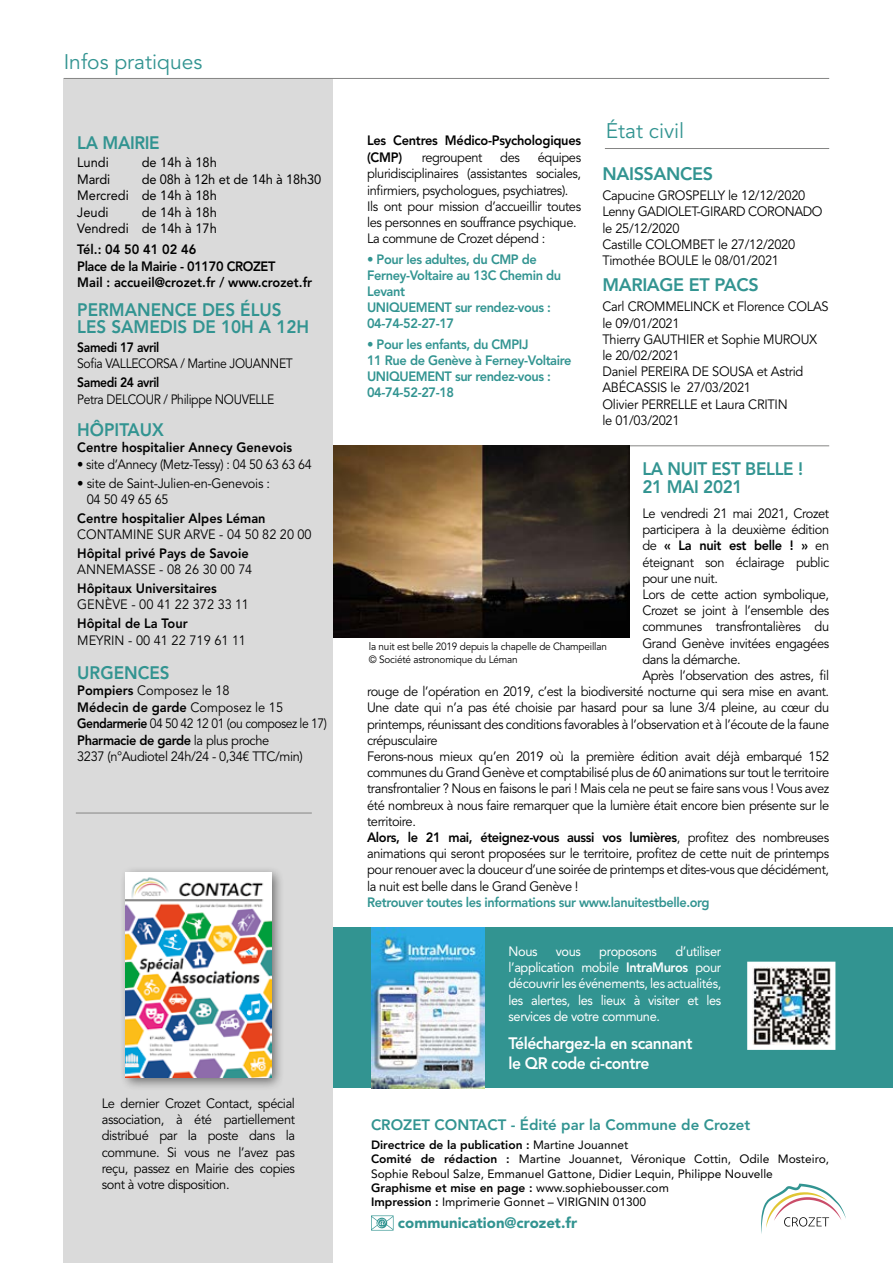
<style>
.page{position:relative;width:893px;height:1263px;background:#fff}
.page>*{position:absolute;margin:0;border:0;box-sizing:border-box;transform-origin:0 0}
.t1{font:21px "Avenir LT Std";color:#329491}
.t2{font:800 18px/16.5px "Avenir LT Std";color:#329491;scale:.95 1}
.t3{font:800 18px/18px "Avenir LT Std";letter-spacing:-.02em;color:#329491;scale:.95 1}
.t4{font:800 18px "Avenir LT Std";letter-spacing:-.02em;color:#329491}
.t5{font:800 16.5px/19.8px "Avenir LT Std";letter-spacing:-.03em;color:#fff;scale:.95 1}
.t6{font:800 15px "Avenir LT Std";color:#329491}
.t7{font:900 15px "Avenir LT Std";color:#329491}
.t8{font:13.5px/16.2px "Avenir LT Std";letter-spacing:-.03em;color:#000;scale:.95 1}
.t9{font:800 13.5px/16.2px "Avenir LT Std";letter-spacing:-.03em;color:#329491;scale:.95 1}
.t10{font:800 13.5px/16.5px "Avenir LT Std";color:#000;scale:.95 1}
.t11{font:13.5px/16.2px "Avenir LT Std";letter-spacing:-.03em;color:#fff;text-align:justify;scale:.95 1}
.t12{font:13.5px/16.5px "Avenir LT Std";color:#000;scale:.95 1}
.t13{font:800 13.5px "Avenir LT Std";letter-spacing:-.03em;color:#000;scale:.95 1}
.t14{font:13.5px "Avenir LT Std";letter-spacing:-.03em;color:#000;scale:.9 1}
.t15{font:13.5px "Avenir LT Std";color:#000;scale:.95 1}
.t16{font:800 13.5px/16.5px "Avenir LT Std";letter-spacing:-.02em;color:#000;scale:.95 1}
.t17{font:13.5px "Avenir LT Std";letter-spacing:-.03em;color:#000;scale:.93 1}
.t18{font:13.5px "Avenir LT Std";color:#000;scale:.94 1}
.t19{font:800 13.5px "Avenir LT Std";letter-spacing:-.03em;color:#000;scale:.9 1}
.t20{font:12px/14.4px "Avenir LT Std";color:#000}
.t21{font:10.5px/12.6px "Avenir LT Std";letter-spacing:-.02em;color:#000;scale:.95 1}
.s1{font-weight:800}
.s2{font-weight:400}
</style>
<div class="page">
<div style="left:64px;top:78px;width:269px;height:1185px;background:#dadada"></div>
<div style="left:333px;top:928px;width:560px;height:160px;background:#329491"></div>
<svg style="left:371px;top:1215px;width:23px;height:15px"></svg>
<hr style="left:605px;top:148px;width:224px;height:1px;background:#858584">
<hr style="left:371px;top:445px;width:458px;height:1px;background:#858584">
<svg style="left:761px;top:1183px;width:85px;height:51px"></svg>
<img style="left:371px;top:928px;width:114px;height:160px">
<img style="left:753px;top:968px;width:76px;height:76px">
<div style="left:747px;top:962px;width:88px;height:88px;border:5px solid #fff"></div>
<hr style="left:64px;top:78px;width:765px;height:1px;background:#858584">
<div style="left:119px;top:866px;width:166px;height:225px;background:#000;opacity:.5"></div>
<img style="left:126px;top:872px;width:145px;height:205px">
<img style="left:333px;top:446px;width:297px;height:191px">
<hr style="left:76px;top:813px;width:236px;height:1px;background:#858584">
<h1 class="t1" style="left:64px;top:50px;width:140px">Infos pratiques</h1>
<h2 class="t3" style="left:77px;top:134px;width:88px">LA MAIRIE</h2>
<p class="t12" style="left:77px;top:155px;width:35px">Lundi</p>
<p class="t12" style="left:142px;top:155px;width:81px">de 14h à 18h</p>
<p class="t12" style="left:77px;top:171px;width:36px">Mardi</p>
<p class="t12" style="left:77px;top:171px;width:258px;text-indent:64px">de 08h à 12h et de 14h à 18h30<br>Mercredi de 14h à 18h<br>Jeudi</p>
<p class="t12" style="left:77px;top:204px;width:148px;text-align:right">de 14h à 18h<br>Vendredi de 14h à 17h</p>
<p class="t10" style="left:77px;top:241px;width:249px">Tél.: 04 50 41 02 46<br>Place de la Mairie - 01170 CROZET<br>Mail : accueil@crozet.fr / www.crozet.fr</p>
<h2 class="t2" style="left:77px;top:302px;width:246px">PERMANENCE DES ÉLUS<br>LES SAMEDIS DE 10H A 12H</h2>
<p class="t19" style="left:77px;top:339px;width:93px">Samedi 17 avril</p>
<p class="t14" style="left:77px;top:356px;width:241px">Sofia VALLECORSA / Martine JOUANNET</p>
<p class="t19" style="left:77px;top:375px;width:93px">Samedi 24 avril</p>
<p class="t14" style="left:77px;top:391px;width:220px">Petra DELCOUR / Philippe NOUVELLE</p>
<h2 class="t2" style="left:77px;top:421px;width:93px">HÔPITAUX</h2>
<p class="t10" style="left:77px;top:439px;width:228px">Centre hospitalier Annecy Genevois</p>
<p class="t17" style="left:77px;top:456px;width:254px">• site d’Annecy (Metz-Tessy) : 04 50 63 63 64</p>
<p class="t8" style="left:87px;top:475px;width:195px;text-indent:-9px">• site de Saint-Julien-en-Genevois :<br>04 50 49 65 65</p>
<p class="t10" style="left:77px;top:510px;width:200px">Centre hospitalier Alpes Léman</p>
<p class="t18" style="left:77px;top:527px;width:251px">CONTAMINE SUR ARVE - 04 50 82 20 00</p>
<p class="t10" style="left:77px;top:545px;width:182px">Hôpital privé Pays de Savoie</p>
<p class="t15" style="left:77px;top:562px;width:185px">ANNEMASSE - 08 26 30 00 74</p>
<p class="t10" style="left:77px;top:580px;width:149px">Hôpitaux Universitaires</p>
<p class="t15" style="left:77px;top:597px;width:182px">GENÈVE - 00 41 22 372 33 11</p>
<p class="t10" style="left:77px;top:615px;width:118px">Hôpital de La Tour</p>
<p class="t15" style="left:77px;top:632px;width:179px">MEYRIN - 00 41 22 719 61 11</p>
<h2 class="t2" style="left:77px;top:664px;width:99px">URGENCES</h2>
<p class="t8" style="left:77px;top:683px;width:264px"><span class="s1">Pompiers</span> Composez le 18<br><span class="s1">Médecin de garde</span> Composez le 15<br><span class="s1">Gendarmerie</span> 04 50 42 12 01 (ou composez le 17)<br><span class="s1">Pharmacie de garde</span> la plus proche<br>3237 (n°Audiotel 24h/24 - 0,34€ TTC/min)</p>
<p class="t8" style="left:102px;top:1096px;width:205px;text-align:justify">Le dernier Crozet Contact, spécial association, à été partiellement distribué par la poste dans la commune. Si vous ne l’avez pas reçu, passez en Mairie des copies sont à votre disposition.</p>
<p class="t16" style="left:367px;top:132px;width:227px">Les Centres Médico-Psychologiques (CMP)</p>
<p class="t8" style="left:422px;top:149px;width:65px">regroupent</p>
<p class="t8" style="left:500px;top:149px;width:22px">des</p>
<p class="t8" style="left:367px;top:149px;width:227px;text-indent:171px">équipes pluridisciplinaires (assistantes sociales, infirmiers, psychologues, psychiatres).<br>Ils ont pour mission d’accueillir toutes les personnes en souffrance psychique.<br>La commune de Crozet dépend :</p>
<p class="t9" style="left:367px;top:251px;width:206px">• Pour les adultes, du CMP de<br>Ferney-Voltaire au 13C Chemin du<br>Levant<br>UNIQUEMENT sur rendez-vous :<br>04-74-52-27-17</p>
<p class="t9" style="left:367px;top:336px;width:217px">• Pour les enfants, du CMPIJ<br>11 Rue de Genève à Ferney-Voltaire<br>UNIQUEMENT sur rendez-vous :<br>04-74-52-27-18</p>
<h1 class="t1" style="left:606px;top:119px;width:80px">État civil</h1>
<h2 class="t4" style="left:602px;top:163px;width:112px">NAISSANCES</h2>
<p class="t8" style="left:602px;top:188px;width:233px">Capucine GROSPELLY le 12/12/2020<br>Lenny GADIOLET-GIRARD CORONADO le 25/12/2020<br>Castille COLOMBET le 27/12/2020<br>Timothée BOULE le 08/01/2021</p>
<h2 class="t4" style="left:602px;top:274px;width:158px">MARIAGE ET PACS</h2>
<p class="t8" style="left:602px;top:299px;width:240px">Carl CROMMELINCK et Florence COLAS le 09/01/2021<br>Thierry GAUTHIER et Sophie MUROUX le 20/02/2021<br>Daniel PEREIRA DE SOUSA et Astrid<br>ABÉCASSIS le 27/03/2021<br>Olivier PERRELLE et Laura CRITIN<br>le 01/03/2021</p>
<h2 class="t3" style="left:642px;top:460px;width:171px">LA NUIT EST BELLE !<br>21 MAI 2021</h2>
<p class="t8" style="left:642px;top:506px;width:198px">Le vendredi 21 mai 2021, Crozet</p>
<p class="t8" style="left:642px;top:522px;width:198px">participera à la deuxième édition</p>
<p class="t13" style="left:642px;top:538px;width:198px"><span class="s2">de</span> « La nuit est belle ! » <span class="s2">en</span></p>
<p class="t8" style="left:642px;top:554px;width:198px">éteignant son éclairage public</p>
<p class="t8" style="left:642px;top:570px;width:81px">pour une nuit.</p>
<p class="t8" style="left:642px;top:587px;width:198px">Lors de cette action symbolique,</p>
<p class="t8" style="left:642px;top:603px;width:198px">Crozet se joint à l’ensemble des</p>
<p class="t8" style="left:642px;top:619px;width:198px">communes transfrontalières du</p>
<p class="t8" style="left:642px;top:635px;width:198px">Grand Genève invitées engagées</p>
<p class="t8" style="left:642px;top:651px;width:105px">dans la démarche.</p>
<p class="t8" style="left:642px;top:668px;width:198px">Après l’observation des astres, fil</p>
<p class="t8" style="left:367px;top:684px;width:488px">rouge de l’opération en 2019, c’est la biodiversité nocturne qui sera mise en avant.</p>
<p class="t8" style="left:367px;top:700px;width:488px">Une date qui n’a pas été choisie par hasard pour sa lune 3/4 pleine, au cœur du</p>
<p class="t8" style="left:367px;top:716px;width:488px">printemps, réunissant des conditions favorables à l’observation et à l’écoute de la faune</p>
<p class="t8" style="left:367px;top:732px;width:76px">crépusculaire</p>
<p class="t8" style="left:367px;top:749px;width:488px">Ferons-nous mieux qu’en 2019 où la première édition avait déjà embarqué 152</p>
<p class="t8" style="left:367px;top:765px;width:488px">communes du Grand Genève et comptabilisé plus de 60 animations sur tout le territoire</p>
<p class="t8" style="left:367px;top:781px;width:488px">transfrontalier ? Nous en faisons le pari ! Mais cela ne peut se faire sans vous ! Vous avez</p>
<p class="t8" style="left:367px;top:797px;width:488px">été nombreux à nous faire remarquer que la lumière était encore bien présente sur le</p>
<p class="t8" style="left:367px;top:813px;width:53px">territoire.</p>
<p class="t13" style="left:367px;top:829px;width:488px">Alors, le 21 mai, éteignez-vous aussi vos lumières<span class="s2">, profitez des nombreuses</span></p>
<p class="t8" style="left:367px;top:846px;width:488px">animations qui seront proposées sur le territoire, profitez de cette nuit de printemps</p>
<p class="t8" style="left:367px;top:862px;width:488px">pour renouer avec la douceur d’une soirée de printemps et dites-vous que décidément,</p>
<p class="t8" style="left:367px;top:878px;width:224px">la nuit est belle dans le Grand Genève !</p>
<p class="t9" style="left:367px;top:894px;width:362px">Retrouver toutes les informations sur www.lanuitestbelle.org</p>
<p class="t21" style="left:369px;top:640px;width:252px">la nuit est belle 2019 depuis la chapelle de Champeillan © Société astronomique du Léman</p>
<p class="t11" style="left:508px;top:943px;width:225px;text-indent:167px">d’utiliser l’application mobile <span class="s1">IntraMuros</span> pour découvrir les événements, les actualités, les alertes, les lieux à visiter et les services de votre commune.</p>
<p class="t5" style="left:508px;top:1033px;width:195px">Téléchargez-la en scannant le QR code ci-contre</p>
<p class="t11" style="left:508px;top:943px;width:32px">Nous</p>
<p class="t11" style="left:556px;top:943px;width:28px">vous</p>
<p class="t11" style="left:599px;top:943px;width:62px">proposons</p>
<p class="t6" style="left:371px;top:1116px;width:381px">CROZET CONTACT - Édité par la Commune de Crozet</p>
<p class="t20" style="left:371px;top:1137px;width:460px"><span class="s1">Directrice de la publication :</span> Martine Jouannet<br><span class="s1">Comité de rédaction :</span> Martine Jouannet, Véronique Cottin, Odile Mosteiro, Sophie Reboul Salze, Emmanuel Gattone, Didier Lequin, Philippe Nouvelle <span class="s1">Graphisme et mise en page :</span> www.sophiebousser.com<br><span class="s1">Impression :</span> Imprimerie Gonnet – VIRIGNIN 01300</p>
<p class="t7" style="left:398px;top:1214px;width:181px">communication@crozet.fr</p>
</div>
